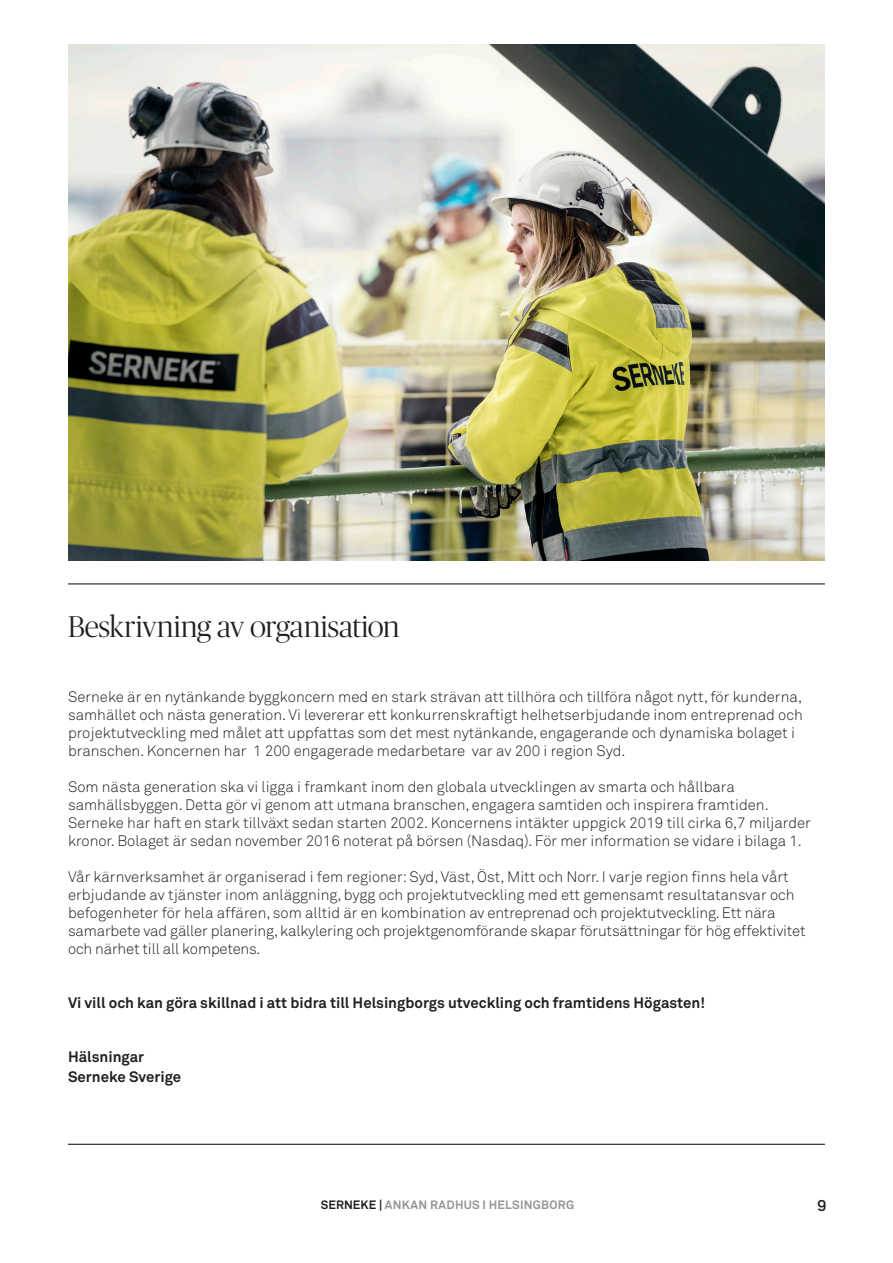
<style>
.page{position:relative;width:893px;height:1263px;background:#fff}
.page>*{position:absolute;margin:0;border:0;box-sizing:border-box;transform-origin:0 0}
.Sub-header__Publico{font:300 30px "Publico Banner";color:#231f20}
.t1{font:300 15px/18px "Akkurat Std";color:#231f20}
.t2{font:700 15px "Akkurat Std";color:#231f20}
.t3{font:500 15px "Frank";color:#231f20}
.t4{font:700 12px "Akkurat Std";letter-spacing:.02em;color:#939598}
.s1{color:#231f20}
</style>
<div class="page">
<hr style="left:68px;top:583px;width:757px;height:1px;background:#231f20">
<hr style="left:68px;top:1144px;width:757px;height:1px;background:#231f20">
<img style="left:68px;top:45px;width:757px;height:515px">
<p class="Sub-header__Publico" style="left:68px;top:606px;width:333px">Beskrivning av organisation</p>
<p class="t1" style="left:68px;top:688px;width:736px">Serneke är en nytänkande byggkoncern med en stark strävan att tillhöra och tillföra något nytt, för kunderna, samhället och nästa generation. Vi levererar ett konkurrenskraftigt helhetserbjudande inom entreprenad och projektutveckling med målet att uppfattas som det mest nytänkande, engagerande och dynamiska bolaget i branschen. Koncernen har 1 200 engagerade medarbetare var av 200 i region Syd.</p>
<p class="t1" style="left:68px;top:778px;width:744px">Som nästa generation ska vi ligga i framkant inom den globala utvecklingen av smarta och hållbara samhällsbyggen. Detta gör vi genom att utmana branschen, engagera samtiden och inspirera framtiden.<br>Serneke har haft en stark tillväxt sedan starten 2002. Koncernens intäkter uppgick 2019 till cirka 6,7 miljarder kronor. Bolaget är sedan november 2016 noterat på börsen (Nasdaq). För mer information se vidare i bilaga 1.</p>
<p class="t1" style="left:68px;top:868px;width:739px">Vår kärnverksamhet är organiserad i fem regioner: Syd, Väst, Öst, Mitt och Norr. I varje region finns hela vårt erbjudande av tjänster inom anläggning, bygg och projektutveckling med ett gemensamt resultatansvar och befogenheter för hela affären, som alltid är en kombination av entreprenad och projektutveckling. Ett nära samarbete vad gäller planering, kalkylering och projektgenomförande skapar förutsättningar för hög effektivitet och närhet till all kompetens.</p>
<p class="t2" style="left:68px;top:993px;width:639px">Vi vill och kan göra skillnad i att bidra till Helsingborgs utveckling och framtidens Högasten!</p>
<p class="t2" style="left:68px;top:1047px;width:78px">Hälsningar</p>
<p class="t2" style="left:68px;top:1067px;width:115px">Serneke Sverige</p>
<p class="t4" style="left:321px;top:1197px;width:255px"><span class="s1">SERNEKE |</span> ANKAN RADHUS I HELSINGBORG</p>
<p class="t3" style="left:817px;top:1196px;width:11px">9</p>
</div>
